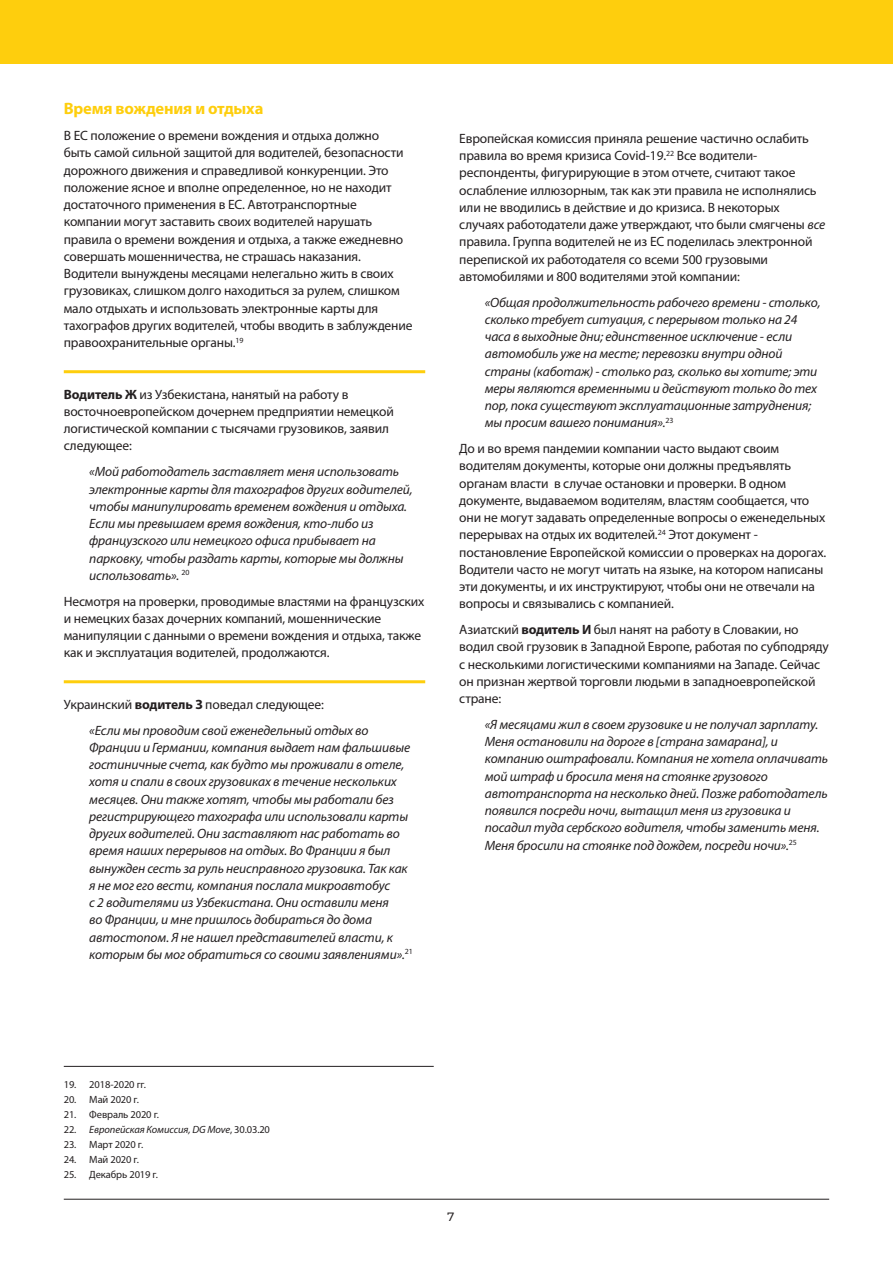
<style>
.page{position:relative;width:893px;height:1263px;background:#fff}
.page>*{position:absolute;margin:0;border:0;box-sizing:border-box;transform-origin:0 0}
.t1{font:700 16.5px "Myriad Pro";letter-spacing:-.01em;color:#fece0d}
.t2{font:13.5px/17.2px "Myriad Pro";letter-spacing:-.01em;color:#231f20}
.t3{font:italic 13.5px/17.2px "Myriad Pro";letter-spacing:-.01em;color:#231f20}
.t4{font:12px "Montserrat";color:#231f20}
.t5{font:10.5px "Myriad Pro";letter-spacing:-.01em;color:#231f20}
.t6{font:italic 10.5px "Myriad Pro";letter-spacing:-.01em;color:#231f20}
.s1{font-weight:700}
.s2{font-style:normal}
.s3{font-weight:700;font-style:normal}
.s4{font-style:italic}
</style>
<div class="page">
<hr style="left:64px;top:1199px;width:765px;height:1px;background:#231f20">
<div style="left:0;top:0;width:893px;height:64px;background:#fece0d"></div>
<hr style="left:64px;top:370px;width:361px;height:3px;background:#fece0d">
<hr style="left:64px;top:680px;width:361px;height:3px;background:#fece0d">
<hr style="left:64px;top:1066px;width:370px;height:1px;background:#231f20">
<p class="t1" style="left:64px;top:98px;width:201px">Время вождения и отдыха</p>
<p class="t2" style="left:64px;top:127px;width:350px">В ЕС положение о времени вождения и отдыха должно<br>быть самой сильной защитой для водителей, безопасности дорожного движения и справедливой конкуренции. Это положение ясное и вполне определенное, но не находит достаточного применения в ЕС. Автотранспортные компании могут заставить своих водителей нарушать правила о времени вождения и отдыха, а также ежедневно совершать мошенничества, не страшась наказания.<br>Водители вынуждены месяцами нелегально жить в своих грузовиках, слишком долго находиться за рулем, слишком мало отдыхать и использовать электронные карты для тахографов других водителей, чтобы вводить в заблуждение правоохранительные органы.<sup>19</sup></p>
<p class="t2" style="left:64px;top:385px;width:332px"><span class="s1">Водитель Ж</span> из Узбекистана, нанятый на работу в восточноевропейском дочернем предприятии немецкой логистической компании с тысячами грузовиков, заявил следующее:</p>
<p class="t3" style="left:89px;top:463px;width:325px">«Мой работодатель заставляет меня использовать электронные карты для тахографов других водителей, чтобы манипулировать временем вождения и отдыха.<br>Если мы превышаем время вождения, кто-либо из французского или немецкого офиса прибывает на парковку, чтобы раздать карты, которые мы должны использовать». <sup>20</sup></p>
<p class="t2" style="left:64px;top:592px;width:362px">Несмотря на проверки, проводимые властями на французских и немецких базах дочерних компаний, мошеннические манипуляции с данными о времени вождения и отдыха, также как и эксплуатация водителей, продолжаются.</p>
<p class="t3" style="left:89px;top:691px;width:281px;line-height:25.8px;text-indent:-26px"><span class="s2">Украинский</span> <span class="s3">водитель З</span> <span class="s2">поведал следующее:<br></span>«Если мы проводим свой еженедельный отдых во</p>
<p class="t3" style="left:89px;top:738px;width:325px">Франции и Германии, компания выдает нам фальшивые гостиничные счета, как будто мы проживали в отеле, хотя и спали в своих грузовиках в течение нескольких месяцев. Они также хотят, чтобы мы работали без регистрирующего тахографа или использовали карты других водителей. Они заставляют нас работать во время наших перерывов на отдых. Во Франции я был вынужден сесть за руль неисправного грузовика. Так как я не мог его вести, компания послала микроавтобус<br>с 2 водителями из Узбекистана. Они оставили меня<br>во Франции, и мне пришлось добираться до дома автостопом. Я не нашел представителей власти, к которым бы мог обратиться со своими заявлениями».<sup>21</sup></p>
<p class="t2" style="left:459px;top:129px;width:368px">Европейская комиссия приняла решение частично ослабить правила во время кризиса Covid-19.<sup>22</sup> Все водители&shy;респонденты, фигурирующие в этом отчете, считают такое ослабление иллюзорным, так как эти правила не исполнялись или не вводились в действие и до кризиса. В некоторых случаях работодатели даже утверждают, что были смягчены <span class="s4">все </span>правила. Группа водителей не из ЕС поделилась электронной перепиской их работодателя со всеми 500 грузовыми автомобилями и 800 водителями этой компании:</p>
<p class="t3" style="left:485px;top:293px;width:337px">«Общая продолжительность рабочего времени - столько, сколько требует ситуация, с перерывом только на 24 часа в выходные дни; единственное исключение - если автомобиль уже на месте; перевозки внутри одной страны (каботаж) - столько раз, сколько вы хотите; эти меры являются временными и действуют только до тех пор, пока существуют эксплуатационные затруднения; мы просим вашего понимания».<sup>23</sup></p>
<p class="t2" style="left:459px;top:440px;width:369px">До и во время пандемии компании часто выдают своим водителям документы, которые они должны предъявлять органам власти в случае остановки и проверки. В одном документе, выдаваемом водителям, властям сообщается, что они не могут задавать определенные вопросы о еженедельных перерывах на отдых их водителей.<sup>24</sup> Этот документ - постановление Европейской комиссии о проверках на дорогах.<br>Водители часто не могут читать на языке, на котором написаны эти документы, и их инструктируют, чтобы они не отвечали на вопросы и связывались с компанией.</p>
<p class="t2" style="left:459px;top:621px;width:371px">Азиатский <span class="s1">водитель И</span> был нанят на работу в Словакии, но водил свой грузовик в Западной Европе, работая по субподряду с несколькими логистическими компаниями на Западе. Сейчас он признан жертвой торговли людьми в западноевропейской стране:</p>
<p class="t3" style="left:485px;top:715px;width:345px">«Я месяцами жил в своем грузовике и не получал зарплату.<br>Меня остановили на дороге в [страна замарана], и компанию оштрафовали. Компания не хотела оплачивать мой штраф и бросила меня на стоянке грузового автотранспорта на несколько дней. Позже работодатель появился посреди ночи, вытащил меня из грузовика и посадил туда сербского водителя, чтобы заменить меня.<br>Меня бросили на стоянке под дождем, посреди ночи».<sup>25</sup></p>
<p class="t5" style="left:64px;top:1078px;width:84px">19. 2018-2020 гг.</p>
<p class="t5" style="left:64px;top:1093px;width:77px">20. Май 2020 г.</p>
<p class="t5" style="left:64px;top:1108px;width:97px">21. Февраль 2020 г.</p>
<p class="t6" style="left:64px;top:1123px;width:208px"><span class="s2">22.</span> Европейская Комиссия, DG Move<span class="s2">, 30.03.20</span></p>
<p class="t5" style="left:64px;top:1138px;width:81px">23. Март 2020 г.</p>
<p class="t5" style="left:64px;top:1153px;width:77px">24. Май 2020 г.</p>
<p class="t5" style="left:64px;top:1168px;width:96px">25. Декабрь 2019 г.</p>
<p class="t4" style="left:447px;top:1210px;width:8px">7</p>
</div>
